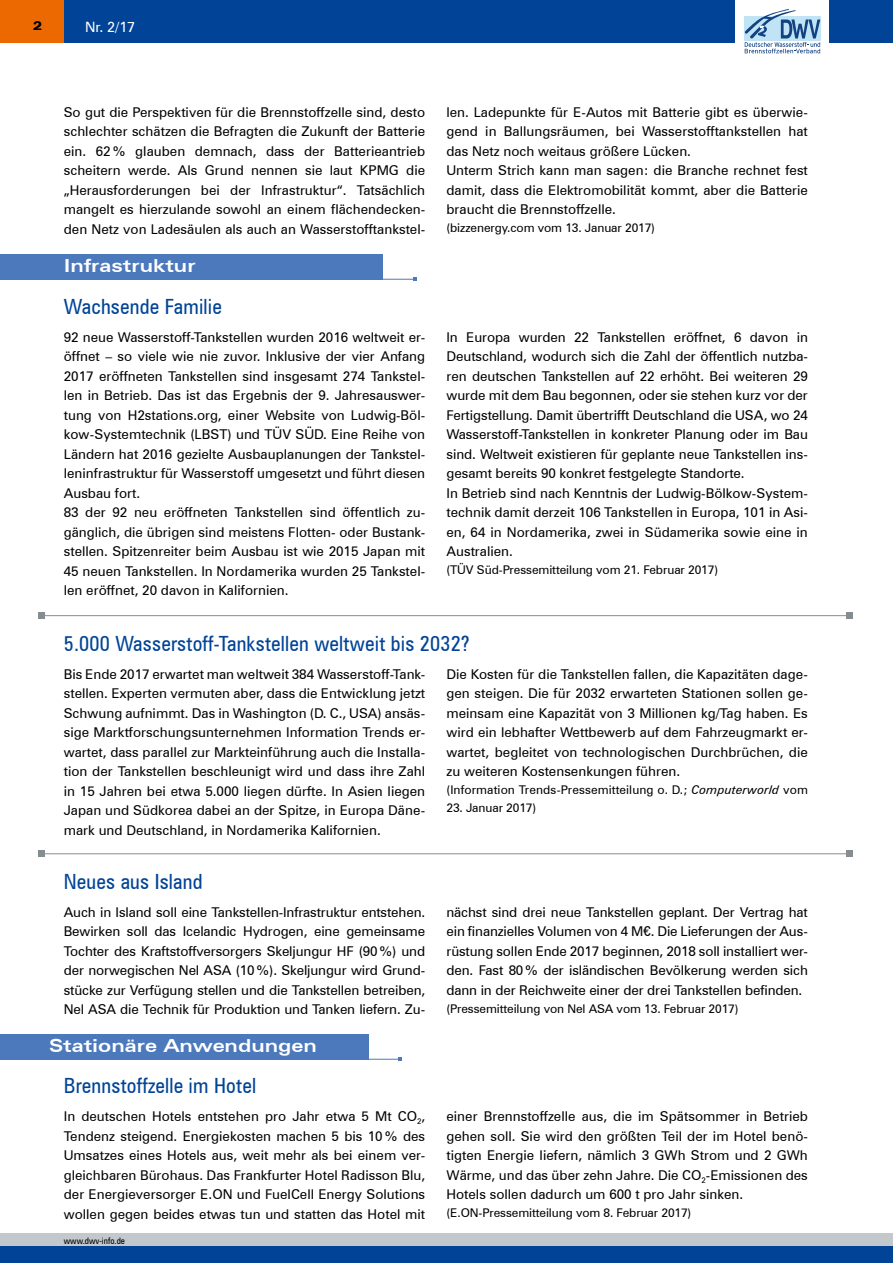
<style>
.page{position:relative;width:893px;height:1263px;background:#fff}
.page>*{position:absolute;margin:0;border:0;box-sizing:border-box;transform-origin:0 0}
.t1{font:condensed 21px "Zurich BT";letter-spacing:.01em;color:#014497}
.t2{font:700 expanded 18px "Zurich BT";color:#fff}
.t3{font:14.25px "Zurich BT";color:#fff}
.t4{font:13.5px/19.5px "Zurich BT";color:#000;text-align:justify}
.t5{font:12px "Zurich BT";letter-spacing:-.01em;color:#000}
.t6{font:700 expanded 12px "Zurich BT";color:#000}
.t7{font:condensed 9px "Zurich BT";color:#000}
.s1{font-style:italic}
</style>
<div class="page">
<div style="left:64px;top:0;width:829px;height:43px;background:#014497"></div>
<div style="left:0;top:0;width:64px;height:43px;background:#ec6800"></div>
<div style="left:736px;top:0;width:93px;height:60px;background:#fff"></div>
<div style="left:0;top:1246px;width:893px;height:17px;background:#014497"></div>
<div style="left:0;top:1233px;width:893px;height:13px;background:#c2c8cb"></div>
<div style="left:744px;top:16px;width:38px;height:25px;background:#c0e3f6"></div>
<div style="left:781px;top:16px;width:40px;height:25px;background:#c0e3f6"></div>
<svg style="left:745px;top:9px;width:75px;height:44px"></svg>
<div style="left:0;top:254px;width:383px;height:26px;background:#4c79bc"></div>
<hr style="left:0;top:279px;width:414px;height:1px;background:#4c79bc">
<div style="left:0;top:1034px;width:368px;height:25px;background:#4c79bc"></div>
<hr style="left:0;top:1059px;width:400px;height:1px;background:#4c79bc">
<hr style="left:41px;top:615px;width:808px;height:1px;background:#868d91">
<div style="left:38px;top:612px;width:7px;height:7px;background:#868d91"></div>
<div style="left:846px;top:612px;width:7px;height:7px;background:#868d91"></div>
<hr style="left:41px;top:853px;width:808px;height:1px;background:#868d91">
<div style="left:38px;top:850px;width:7px;height:7px;background:#868d91"></div>
<div style="left:846px;top:850px;width:7px;height:7px;background:#868d91"></div>
<p class="t6" style="left:33px;top:19px;width:10px">2</p>
<p class="t3" style="left:85px;top:18px;width:52px">Nr. 2/17</p>
<p class="t4" style="left:64px;top:102px;width:363px">So gut die Perspektiven für die Brennstoffzelle sind, desto schlechter schätzen die Befragten die Zukunft der Batterie ein. 62% glauben demnach, dass der Batterieantrieb scheitern werde. Als Grund nennen sie laut KPMG die „Herausforderungen bei der Infrastruktur“. Tatsächlich mangelt es hierzulande sowohl an einem flächendecken&shy;den Netz von Ladesäulen als auch an Wasserstofftankstel-</p>
<p class="t4" style="left:446px;top:102px;width:363px;text-align:left">len. Ladepunkte für E-Autos mit Batterie gibt es überwie&shy;gend in Ballungsräumen, bei Wasserstofftankstellen hat das Netz noch weitaus größere Lücken.<br>Unterm Strich kann man sagen: die Branche rechnet fest damit, dass die Elektromobilität kommt, aber die Batterie braucht die Brennstoffzelle.</p>
<p class="t5" style="left:446px;top:221px;width:210px">(bizzenergy.com vom 13. Januar 2017)</p>
<h2 class="t2" style="left:64px;top:255px;width:133px">Infrastruktur</h2>
<h1 class="t1" style="left:64px;top:293px;width:160px">Wachsende Familie</h1>
<p class="t4" style="left:64px;top:327px;width:363px;text-align:left">92 neue Wasserstoff-Tankstellen wurden 2016 weltweit er&shy;öffnet – so viele wie nie zuvor. Inklusive der vier Anfang 2017 eröffneten Tankstellen sind insgesamt 274 Tankstel&shy;len in Betrieb. Das ist das Ergebnis der 9. Jahresauswer&shy;tung von H2stations.org, einer Website von Ludwig-Böl&shy;kow-Systemtechnik (LBST) und TÜV SÜD. Eine Reihe von Ländern hat 2016 gezielte Ausbauplanungen der Tankstel&shy;leninfrastruktur für Wasserstoff umgesetzt und führt diesen Ausbau fort.<br>83 der 92 neu eröffneten Tankstellen sind öffentlich zu&shy;gänglich, die übrigen sind meistens Flotten- oder Bustank&shy;stellen. Spitzenreiter beim Ausbau ist wie 2015 Japan mit 45 neuen Tankstellen. In Nordamerika wurden 25 Tankstel&shy;len eröffnet, 20 davon in Kalifornien.</p>
<p class="t4" style="left:446px;top:327px;width:363px;text-align:left">In Europa wurden 22 Tankstellen eröffnet, 6 davon in Deutschland, wodurch sich die Zahl der öffentlich nutzba&shy;ren deutschen Tankstellen auf 22 erhöht. Bei weiteren 29 wurde mit dem Bau begonnen, oder sie stehen kurz vor der Fertigstellung. Damit übertrifft Deutschland die USA, wo 24<br>Wasserstoff-Tankstellen in konkreter Planung oder im Bau sind. Weltweit existieren für geplante neue Tankstellen ins&shy;gesamt bereits 90 konkret festgelegte Standorte.<br>In Betrieb sind nach Kenntnis der Ludwig-Bölkow-System&shy;technik damit derzeit 106 Tankstellen in Europa, 101 in Asi&shy;en, 64 in Nordamerika, zwei in Südamerika sowie eine in Australien.</p>
<p class="t5" style="left:446px;top:563px;width:273px">(TÜV Süd-Pressemitteilung vom 21. Februar 2017)</p>
<h1 class="t1" style="left:64px;top:631px;width:407px">5.000 Wasserstoff-Tankstellen weltweit bis 2032?</h1>
<p class="t4" style="left:64px;top:664px;width:363px">Bis Ende 2017 erwartet man weltweit 384 Wasserstoff-Tank&shy;stellen. Experten vermuten aber, dass die Entwicklung jetzt Schwung aufnimmt. Das in Washington (D. C., USA) ansäs&shy;sige Marktforschungsunternehmen Information Trends er&shy;wartet, dass parallel zur Markteinführung auch die Installa&shy;tion der Tankstellen beschleunigt wird und dass ihre Zahl in 15 Jahren bei etwa 5.000 liegen dürfte. In Asien liegen Japan und Südkorea dabei an der Spitze, in Europa Däne&shy;mark und Deutschland, in Nordamerika Kalifornien.</p>
<p class="t4" style="left:446px;top:664px;width:363px">Die Kosten für die Tankstellen fallen, die Kapazitäten dage&shy;gen steigen. Die für 2032 erwarteten Stationen sollen ge&shy;meinsam eine Kapazität von 3 Millionen kg/Tag haben. Es wird ein lebhafter Wettbewerb auf dem Fahrzeugmarkt er&shy;wartet, begleitet von technologischen Durchbrüchen, die zu weiteren Kostensenkungen führen.</p>
<p class="t5" style="left:446px;top:783px;width:363px">(Information Trends-Pressemitteilung o. D.; <span class="s1">Computerworld</span> vom</p>
<p class="t5" style="left:446px;top:801px;width:91px">23. Januar 2017)</p>
<h1 class="t1" style="left:64px;top:868px;width:140px">Neues aus Island</h1>
<p class="t4" style="left:64px;top:902px;width:363px">Auch in Island soll eine Tankstellen-Infrastruktur entstehen.<br>Bewirken soll das Icelandic Hydrogen, eine gemeinsame Tochter des Kraftstoffversorgers Skeljungur HF (90%) und der norwegischen Nel ASA (10%). Skeljungur wird Grund&shy;stücke zur Verfügung stellen und die Tankstellen betreiben, Nel ASA die Technik für Produktion und Tanken liefern. Zu-</p>
<p class="t4" style="left:446px;top:902px;width:363px">nächst sind drei neue Tankstellen geplant. Der Vertrag hat ein finanzielles Volumen von 4 M€. Die Lieferungen der Aus&shy;rüstung sollen Ende 2017 beginnen, 2018 soll installiert wer&shy;den. Fast 80% der isländischen Bevölkerung werden sich dann in der Reichweite einer der drei Tankstellen befinden.</p>
<p class="t5" style="left:446px;top:1001px;width:294px">(Pressemitteilung von Nel ASA vom 13. Februar 2017)</p>
<h2 class="t2" style="left:49px;top:1035px;width:269px">Stationäre Anwendungen</h2>
<h1 class="t1" style="left:64px;top:1073px;width:194px">Brennstoffzelle im Hotel</h1>
<p class="t4" style="left:64px;top:1107px;width:363px">In deutschen Hotels entstehen pro Jahr etwa 5 Mt CO<sub>2</sub>, Tendenz steigend. Energiekosten machen 5 bis 10% des Umsatzes eines Hotels aus, weit mehr als bei einem ver&shy;gleichbaren Bürohaus. Das Frankfurter Hotel Radisson Blu, der Energieversorger E.ON und FuelCell Energy Solutions wollen gegen beides etwas tun und statten das Hotel mit</p>
<p class="t4" style="left:446px;top:1107px;width:363px">einer Brennstoffzelle aus, die im Spätsommer in Betrieb gehen soll. Sie wird den größten Teil der im Hotel benö&shy;tigten Energie liefern, nämlich 3 GWh Strom und 2 GWh Wärme, und das über zehn Jahre. Die CO<sub>2</sub>-Emissionen des Hotels sollen dadurch um 600 t pro Jahr sinken.</p>
<p class="t5" style="left:446px;top:1206px;width:246px">(E.ON-Pressemitteilung vom 8. Februar 2017)</p>
<p class="t7" style="left:64px;top:1235px;width:63px">www.dwv-info.de</p>
</div>
